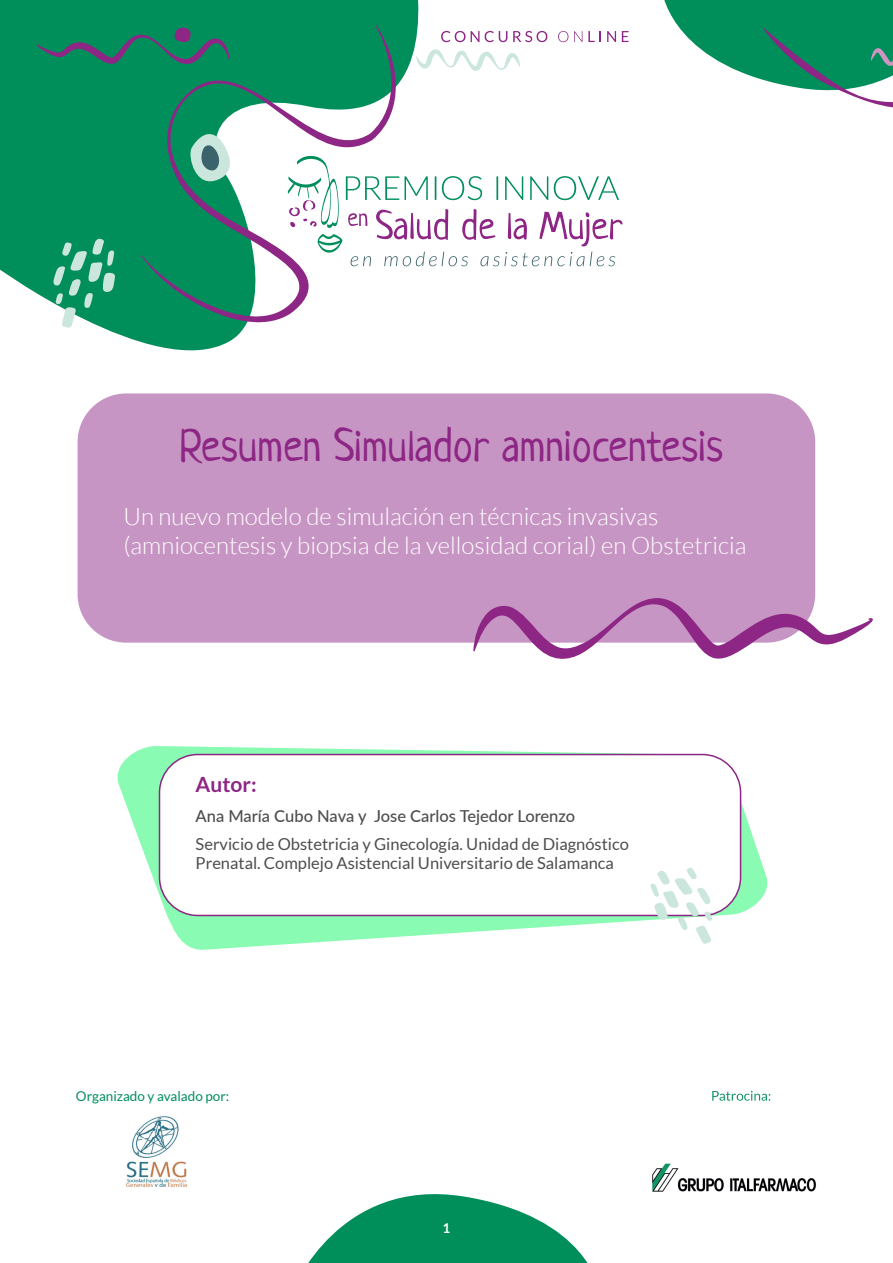
<style>
.page{position:relative;width:893px;height:1263px;background:#fff}
.page>*{position:absolute;margin:0;border:0;box-sizing:border-box;transform-origin:0 0}
.t1{font:45px "Neucha";color:#8d2685}
.t2{font:300 24px/28.8px "Lato";color:#fff}
.t3{font:700 21px "Lato";color:#8d2685}
.t4{font:16.5px/19.5px "Lato";color:#4d4d4d}
.t5{font:500 16.5px "Lato";color:#4d4d4d}
.t6{font:13.5px "Lato";color:#008e5b}
.t7{font:700 13.5px "Lato";color:#fff}
</style>
<div class="page">
<svg style="left:308px;top:1194px;width:280px;height:69px"></svg>
<svg style="left:117px;top:746px;width:651px;height:204px"></svg>
<svg style="left:0;top:0;width:425px;height:351px;fill:#008e5b"></svg>
<svg style="left:416px;top:48px;width:104px;height:24px"></svg>
<svg style="left:35px;top:25px;width:106px;height:41px"></svg>
<svg style="left:141px;top:25px;width:266px;height:317px;fill:#008e5b"></svg>
<svg style="left:53px;top:238px;width:62px;height:90px"></svg>
<svg style="left:441px;top:31px;width:24px;height:11px"></svg>
<svg style="left:471px;top:31px;width:8px;height:11px"></svg>
<svg style="left:485px;top:31px;width:22px;height:11px"></svg>
<svg style="left:513px;top:31px;width:34px;height:11px"></svg>
<svg style="left:558px;top:31px;width:10px;height:11px"></svg>
<svg style="left:574px;top:31px;width:8px;height:11px"></svg>
<svg style="left:588px;top:31px;width:13px;height:11px"></svg>
<svg style="left:607px;top:31px;width:9px;height:11px"></svg>
<svg style="left:622px;top:31px;width:7px;height:11px"></svg>
<svg style="left:376px;top:209px;width:246px;height:37px"></svg>
<svg style="left:346px;top:176px;width:273px;height:24px"></svg>
<svg style="left:348px;top:213px;width:19px;height:13px"></svg>
<svg style="left:318px;top:234px;width:24px;height:19px"></svg>
<svg style="left:288px;top:154px;width:51px;height:74px"></svg>
<svg style="left:351px;top:252px;width:264px;height:14px"></svg>
<svg style="left:664px;top:0;width:229px;height:108px"></svg>
<div style="left:78px;top:393px;width:737px;height:250px;background:#c795c3;border-radius:49px"></div>
<div style="left:159px;top:754px;width:582px;height:161px;background:#fff;border-radius:38px"></div>
<div style="left:159px;top:754px;width:582px;height:162px;border:2px solid #8d2685;border-radius:38px"></div>
<svg style="left:473px;top:594px;width:400px;height:65px"></svg>
<img style="left:126px;top:1116px;width:61px;height:71px">
<img style="left:652px;top:1163px;width:164px;height:29px">
<svg style="left:650px;top:867px;width:63px;height:77px"></svg>
<svg style="left:712px;top:1091px;width:58px;height:10px"></svg>
<p class="t1" style="left:180px;top:418px;width:545px">Resumen Simulador amniocentesis</p>
<p class="t2" style="left:123px;top:502px;width:625px">Un nuevo modelo de simulación en técnicas invasivas (amniocentesis y biopsia de la vellosidad corial) en Obstetricia</p>
<p class="t3" style="left:196px;top:773px;width:63px">Autor:</p>
<p class="t5" style="left:196px;top:804px;width:381px">Ana María Cubo Nava y Jose Carlos Tejedor Lorenzo</p>
<p class="t4" style="left:196px;top:834px;width:435px">Servicio de Obstetricia y Ginecología. Unidad de Diagnóstico<br>Prenatal. Complejo Asistencial Universitario de Salamanca</p>
<p class="t6" style="left:76px;top:1088px;width:155px">Organizado y avalado por:</p>
<p class="t7" style="left:443px;top:1221px;width:9px">1</p>
</div>
